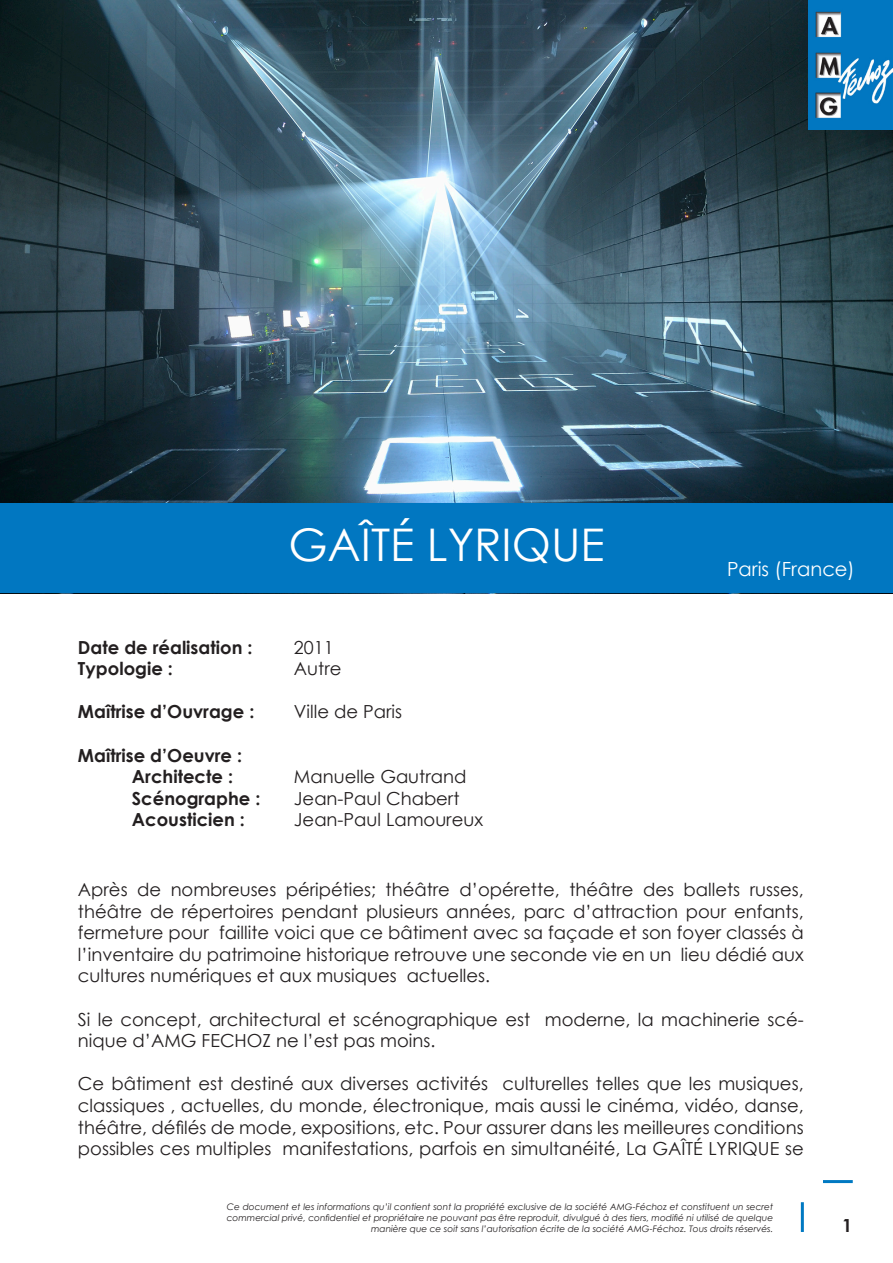
<style>
.page{position:relative;width:893px;height:1263px;background:#fff}
.page>*{position:absolute;margin:0;border:0;box-sizing:border-box;transform-origin:0 0}
.t1{font:45px "Century Gothic";color:#fff}
.t2{font:19.5px "Century Gothic";color:#fff}
.t3{font:18px/21.6px "Century Gothic";color:#231f20;text-align:justify}
.t4{font:700 18px "Century Gothic";color:#231f20}
.t5{font:italic 9px/10.8px "Century Gothic";color:#231f20;text-align:right}
</style>
<div class="page">
<hr style="left:823px;top:1180px;width:30px;height:3px;background:#0079c2">
<hr style="left:801px;top:1202px;width:3px;height:30px;background:#0079c2">
<img style="left:0;top:0;width:893px;height:503px">
<div style="left:0;top:503px;width:893px;height:90px;background:#0177c1"></div>
<img style="left:808px;top:0;width:85px;height:130px">
<p class="t1" style="left:288px;top:513px;width:318px">GAÎTÉ LYRIQUE</p>
<p class="t4" style="left:78px;top:633px;width:176px">Date de réalisation :</p>
<p class="t3" style="left:294px;top:636px;width:41px">2011</p>
<p class="t4" style="left:78px;top:655px;width:97px">Typologie :</p>
<p class="t3" style="left:294px;top:657px;width:49px">Autre</p>
<p class="t4" style="left:78px;top:698px;width:178px">Maîtrise d’Ouvrage :</p>
<p class="t3" style="left:294px;top:701px;width:110px">Ville de Paris</p>
<p class="t4" style="left:78px;top:741px;width:166px">Maîtrise d’Oeuvre :</p>
<p class="t4" style="left:132px;top:763px;width:103px">Architecte :</p>
<p class="t3" style="left:294px;top:765px;width:174px">Manuelle Gautrand</p>
<p class="t4" style="left:132px;top:784px;width:130px">Scénographe :</p>
<p class="t3" style="left:294px;top:787px;width:167px">Jean-Paul Chabert</p>
<p class="t4" style="left:132px;top:806px;width:115px">Acousticien :</p>
<p class="t3" style="left:294px;top:809px;width:191px">Jean-Paul Lamoureux</p>
<p class="t2" style="left:727px;top:555px;width:129px">Paris (France)</p>
<p class="t3" style="left:78px;top:878px;width:727px">Après de nombreuses péripéties; théâtre d’opérette, théâtre des ballets russes, théâtre de répertoires pendant plusieurs années, parc d’attraction pour enfants, fermeture pour faillite voici que ce bâtiment avec sa façade et son foyer classés à l’inventaire du patrimoine historique retrouve une seconde vie en un lieu dédié aux cultures numériques et aux musiques actuelles.</p>
<p class="t3" style="left:78px;top:1008px;width:727px">Si le concept, architectural et scénographique est moderne, la machinerie scé&shy;nique d’AMG FECHOZ ne l’est pas moins.</p>
<p class="t3" style="left:78px;top:1073px;width:727px">Ce bâtiment est destiné aux diverses activités culturelles telles que les musiques, classiques , actuelles, du monde, électronique, mais aussi le cinéma, vidéo, danse, théâtre, défilés de mode, expositions, etc. Pour assurer dans les meilleures conditions possibles ces multiples manifestations, parfois en simultanéité, La GAÎTÉ LYRIQUE se</p>
<p class="t5" style="left:227px;top:1202px;width:548px">Ce document et les informations qu’il contient sont la propriété exclusive de la société AMG-Féchoz et constituent un secret commercial privé, confidentiel et propriétaire ne pouvant pas être reproduit, divulgué à des tiers, modifié ni utilisé de quelque manière que ce soit sans l’autorisation écrite de la société AMG-Féchoz. Tous droits réservés.</p>
<p class="t4" style="left:842px;top:1212px;width:12px">1</p>
</div>
